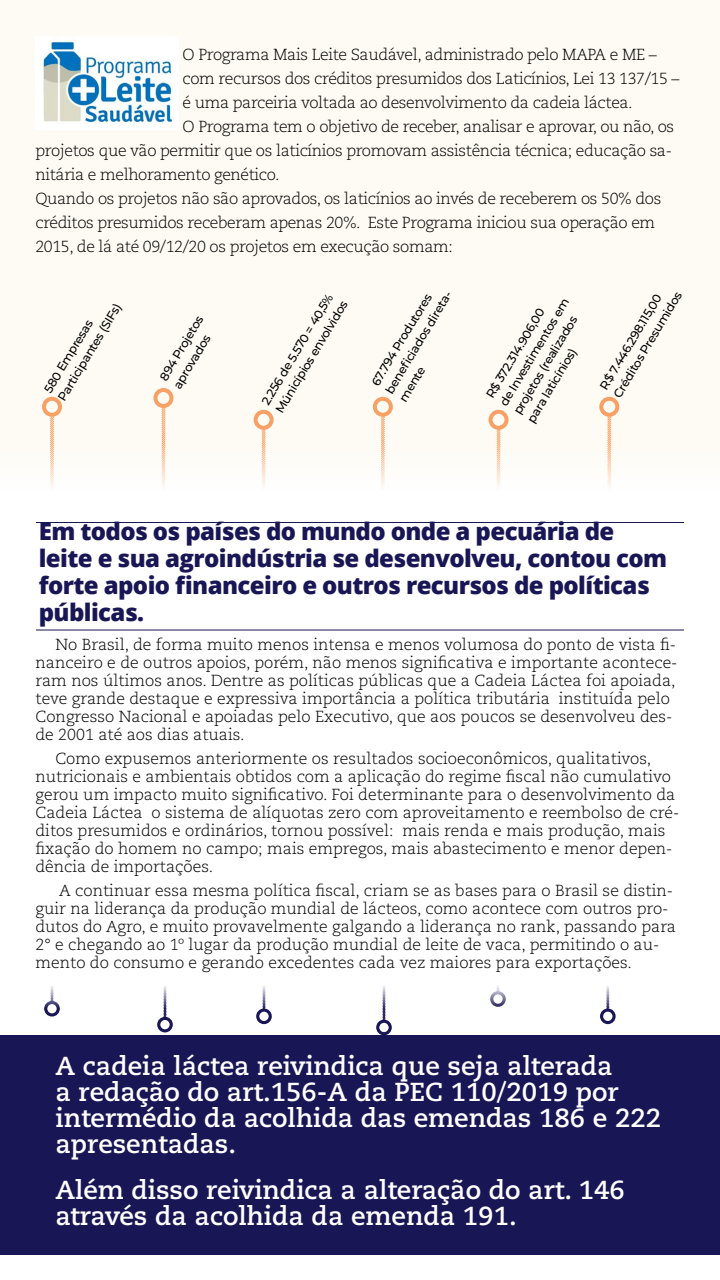
<style>
.page{position:relative;width:720px;height:1280px;background:#fff}
.page>*{position:absolute;margin:0;border:0;box-sizing:border-box;transform-origin:0 0}
.t1{font:700 26px/26px "Caecilia LT Std";color:#fff}
.t2{font:800 24px/27px "Open Sans";letter-spacing:-.025em;color:#191656}
.t3{font:300 16px/18px "Caecilia LT Std";color:#000}
.t4{font:300 16px "Caecilia LT Std";letter-spacing:-.025em;color:#000}
.t5{font:500 12px/16px "Montserrat";color:#000}
</style>
<div class="page">
<div style="left:0;top:0;width:720px;height:491px;background:#fdfbf3"></div>
<svg style="left:49px;top:417px;width:6px;height:74px"></svg>
<div style="left:42px;top:397px;width:20px;height:20px;border:4px solid #f8a166;border-radius:50%"></div>
<svg style="left:161px;top:408px;width:5px;height:83px"></svg>
<div style="left:153px;top:388px;width:20px;height:20px;border:4px solid #f8a166;border-radius:50%"></div>
<svg style="left:261px;top:430px;width:5px;height:61px"></svg>
<div style="left:254px;top:410px;width:20px;height:20px;border:4px solid #f8a166;border-radius:50%"></div>
<svg style="left:380px;top:417px;width:6px;height:74px"></svg>
<div style="left:373px;top:397px;width:20px;height:20px;border:4px solid #f8a166;border-radius:50%"></div>
<svg style="left:496px;top:430px;width:5px;height:61px"></svg>
<div style="left:489px;top:410px;width:20px;height:20px;border:4px solid #f8a166;border-radius:50%"></div>
<svg style="left:607px;top:417px;width:5px;height:74px"></svg>
<div style="left:599px;top:397px;width:20px;height:20px;border:4px solid #f8a166;border-radius:50%"></div>
<svg style="left:50px;top:986px;width:4px;height:15px"></svg>
<div style="left:44px;top:1001px;width:16px;height:16px;border:3px solid #191656;border-radius:50%"></div>
<svg style="left:163px;top:986px;width:4px;height:31px"></svg>
<div style="left:157px;top:1017px;width:16px;height:15px;border:3px solid #191656;border-radius:50%"></div>
<svg style="left:382px;top:986px;width:4px;height:34px"></svg>
<div style="left:376px;top:1020px;width:16px;height:15px;border:3px solid #191656;border-radius:50%"></div>
<svg style="left:496px;top:986px;width:4px;height:5px"></svg>
<div style="left:490px;top:991px;width:16px;height:16px;border:3px solid #191656;border-radius:50%"></div>
<svg style="left:606px;top:986px;width:4px;height:23px"></svg>
<div style="left:600px;top:1009px;width:16px;height:15px;border:3px solid #191656;border-radius:50%"></div>
<svg style="left:262px;top:986px;width:4px;height:23px"></svg>
<div style="left:256px;top:1009px;width:16px;height:15px;border:3px solid #191656;border-radius:50%"></div>
<img style="left:36px;top:36px;width:142px;height:94px">
<hr style="left:36px;top:522px;width:648px;height:1px;background:#191656">
<hr style="left:36px;top:630px;width:648px;height:1px;background:#191656">
<div style="left:0;top:1035px;width:720px;height:220px;background:#191656"></div>
<p class="t4" style="left:183px;top:45px;width:476px">O Programa Mais Leite Saudável, administrado pelo MAPA e ME –</p>
<p class="t4" style="left:183px;top:69px;width:498px">com recursos dos créditos presumidos dos Laticínios, Lei 13 137/15 –</p>
<p class="t4" style="left:183px;top:93px;width:452px">é uma parceiria voltada ao desenvolvimento da cadeia láctea.</p>
<p class="t4" style="left:183px;top:117px;width:493px">O Programa tem o objetivo de receber, analisar e aprovar, ou não, os</p>
<p class="t4" style="left:35px;top:141px;width:638px">projetos que vão permitir que os laticínios promovam assistência técnica; educação sa-</p>
<p class="t4" style="left:35px;top:165px;width:245px">nitária e melhoramento genético.</p>
<p class="t4" style="left:35px;top:189px;width:627px">Quando os projetos não são aprovados, os laticínios ao invés de receberem os 50% dos</p>
<p class="t4" style="left:35px;top:213px;width:621px">créditos presumidos receberam apenas 20%. Este Programa iniciou sua operação em</p>
<p class="t4" style="left:35px;top:237px;width:419px">2015, de lá até 09/12/20 os projetos em execução somam:</p>
<p class="t5" style="left:40px;top:387px;width:113px;rotate:-59deg">580 Empresas<br>Participantes (SIFs)</p>
<p class="t5" style="left:155px;top:375px;width:75px;rotate:-59deg">894 Projetos aprovados</p>
<p class="t5" style="left:258px;top:399px;width:130px;rotate:-59deg">2.256 de 5.570 = 40,5%<br>Múnicípios envolvidos</p>
<p class="t5" style="left:367px;top:380px;width:120px;rotate:-59deg">67.794 Produtores benefi ciados direta&shy;mente</p>
<p class="t5" style="left:482px;top:392px;width:125px;rotate:-59deg">R$ 372.314.906,00<br>de Investimentos em projetos (realizados para laticínios)</p>
<p class="t5" style="left:596px;top:384px;width:123px;rotate:-59deg">R$ 7.446.298.115,00<br>Créditos Presumidos</p>
<h2 class="t2" style="left:39px;top:517px;width:630px">Em todos os países do mundo onde a pecuária de leite e sua agroindústria se desenvolveu, contou com forte apoio financeiro e outros recursos de políticas públicas.</h2>
<p class="t3" style="left:36px;top:636px;width:644px;text-indent:20px">No Brasil, de forma muito menos intensa e menos volumosa do ponto de vista fi&shy;nanceiro e de outros apoios, porém, não menos significativa e importante acontece&shy;ram nos últimos anos. Dentre as políticas públicas que a Cadeia Láctea foi apoiada, teve grande destaque e expressiva importância a política tributária instituída pelo Congresso Nacional e apoiadas pelo Executivo, que aos poucos se desenvolveu des&shy;de 2001 até aos dias atuais.</p>
<p class="t3" style="left:36px;top:750px;width:645px;text-indent:20px">Como expusemos anteriormente os resultados socioeconômicos, qualitativos, nutricionais e ambientais obtidos com a aplicação do regime fiscal não cumulativo gerou um impacto muito significativo. Foi determinante para o desenvolvimento da Cadeia Láctea o sistema de alíquotas zero com aproveitamento e reembolso de cré&shy;ditos presumidos e ordinários, tornou possível: mais renda e mais produção, mais fixação do homem no campo; mais empregos, mais abastecimento e menor depen&shy;dência de importações.</p>
<p class="t3" style="left:36px;top:881px;width:642px;text-indent:24px">A continuar essa mesma política fiscal, criam se as bases para o Brasil se distin&shy;guir na liderança da produção mundial de lácteos, como acontece com outros pro&shy;dutos do Agro, e muito provavelmente galgando a liderança no rank, passando para 2° e chegando ao 1º lugar da produção mundial de leite de vaca, permitindo o au&shy;mento do consumo e gerando excedentes cada vez maiores para exportações.</p>
<h1 class="t1" style="left:56px;top:1053px;width:607px">A cadeia láctea reivindica que seja alterada<br>a redação do art.156-A da PEC 110/2019 por intermédio da acolhida das emendas 186 e 222 apresentadas.</h1>
<h1 class="t1" style="left:56px;top:1177px;width:571px">Além disso reivindica a alteração do art. 146 através da acolhida da emenda 191.</h1>
</div>
